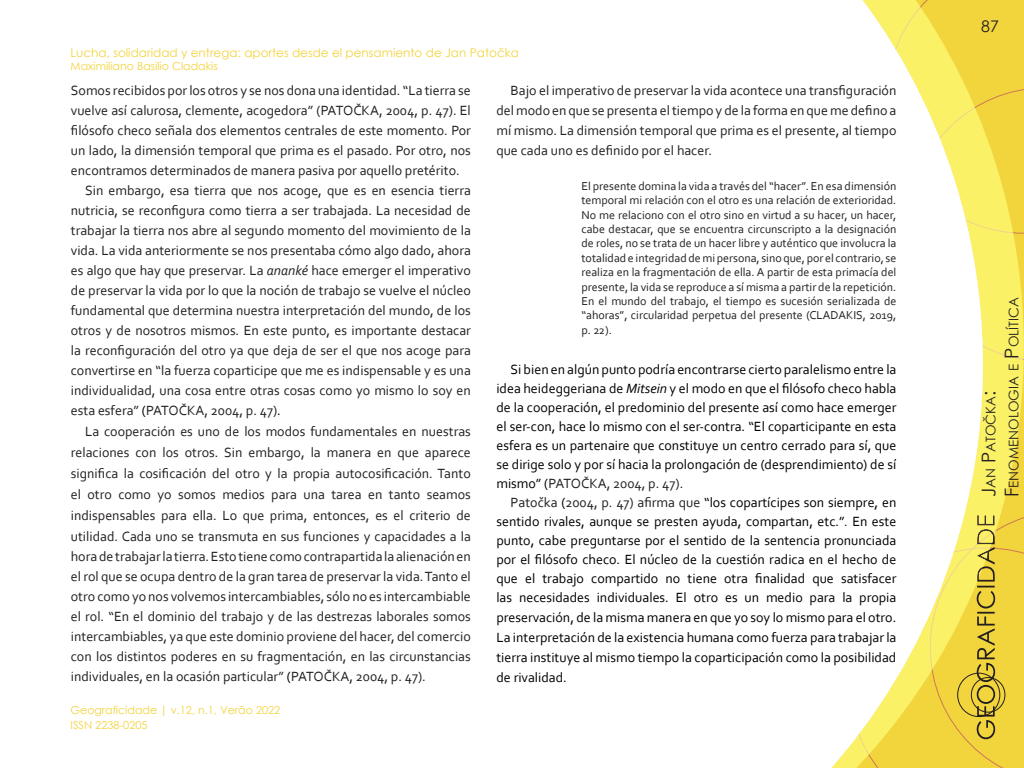
<style>
.page{position:relative;width:1024px;height:768px;background:#fff}
.page>*{position:absolute;margin:0;border:0;box-sizing:border-box;transform-origin:0 0}
.t1{font:16px "Century Gothic";color:#231f20}
.corpo{font:14px/20px "Corbel";color:#231f20;text-align:justify}
.corpo-2{font:14px/19.4px "Corbel";color:#000;text-align:justify}
.t2{font:13.3px/22.8px "Century Gothic";color:#231f20}
.citacao{font:12px/14.4px "Corbel";color:#231f20;text-align:justify}
.t3{font:12px "Century Gothic";color:#f2d43d}
.t4{font:11px "Century Gothic";color:#f2d43d}
.s1{font-style:italic}
.s2{color:#000}
.s3{color:#231f20}
.s4{font-size:19px}
</style>
<div class="page">
<svg style="left:831px;top:0;width:193px;height:768px"></svg>
<p class="t3" style="left:71px;top:45px;width:450px">Lucha, solidaridad y entrega: aportes desde el pensamiento de Jan Patočka</p>
<p class="t4" style="left:71px;top:59px;width:149px">Maximiliano Basilio Cladakis</p>
<p class="corpo" style="left:71px;top:80px;width:402px">Somos recibidos por los otros y se nos dona una identidad. “La tierra se vuelve así calurosa, clemente, acogedora” (PATOČKA, 2004, p. 47). El filósofo checo señala dos elementos centrales de este momento. Por un lado, la dimensión temporal que prima es el pasado. Por otro, nos encontramos determinados de manera pasiva por aquello pretérito.</p>
<p class="corpo" style="left:71px;top:180px;width:402px;text-indent:14px">Sin embargo, esa tierra que nos acoge, que es en esencia tierra nutricia, se reconfigura como tierra a ser trabajada. La necesidad de trabajar la tierra nos abre al segundo momento del movimiento de la vida. La vida anteriormente se nos presentaba cómo algo dado, ahora es algo que hay que preservar. La <span class="s1">ananké</span> hace emerger el imperativo de preservar la vida por lo que la noción de trabajo se vuelve el núcleo fundamental que determina nuestra interpretación del mundo, de los otros y de nosotros mismos. En este punto, es importante destacar la reconfiguración del otro ya que deja de ser el que nos acoge para convertirse en “la fuerza coparticipe que me es indispensable y es una individualidad, una cosa entre otras cosas como yo mismo lo soy en esta esfera” <span class="s2">(</span>PATOČKA, 2004, p. 47)<span class="s2">.</span></p>
<p class="corpo" style="left:71px;top:421px;width:402px;line-height:20.4px;text-indent:14px">La cooperación es uno de los modos fundamentales en nuestras relaciones con los otros. Sin embargo, la manera en que aparece significa la cosificación del otro y la propia autocosificación. Tanto el otro como yo somos medios para una tarea en tanto seamos indispensables para ella. Lo que prima, entonces, es el criterio de utilidad. Cada uno se transmuta en sus funciones y capacidades a la horadetrabajarlatierra.Estotienecomocontrapartidalaalienaciónen el rol que se ocupa dentro de la gran tarea de preservar la vida.Tanto el otro como yo nos volvemos intercambiables, sólo no es intercambiable el rol. “En el dominio del trabajo y de las destrezas laborales somos intercambiables, ya que este dominio proviene del hacer, del comercio con los distintos poderes en su fragmentación, en las circunstancias individuales, en la ocasión particular” <span class="s2">(</span>PATOČKA, 2004, p. 47).</p>
<p class="t4" style="left:71px;top:702px;width:211px">Geograficidade | v.12, n.1, Verão 2022</p>
<p class="t4" style="left:71px;top:717px;width:79px">ISSN 2238-0205</p>
<p class="corpo" style="left:496px;top:80px;width:402px;text-indent:14px">Bajo el imperativo de preservar la vida acontece una transfiguración del modo en que se presenta eltiempo y de la forma en que me defino a mí mismo. La dimensión temporal que prima es el presente, al tiempo que cada uno es definido por el hacer.</p>
<p class="citacao" style="left:581px;top:178px;width:317px">El presente domina la vida a través del “hacer”. En esa dimensión temporal mi relación con el otro es una relación de exterioridad.<br>No me relaciono con el otro sino en virtud a su hacer, un hacer, cabe destacar, que se encuentra circunscripto a la designación de roles, no se trata de un hacer libre y auténtico que involucra la totalidad e integridad demi persona, sino que, por el contrario, se realiza en la fragmentación de ella. A partir de esta primacía del presente, la vida se reproduce a sí misma a partir de la repetición.<br>En el mundo del trabajo, el tiempo es sucesión serializada de “ahoras”, circularidad perpetua del presente (CLADAKIS, 2019, p. 22).</p>
<p class="corpo-2" style="left:496px;top:359px;width:402px;line-height:19px;text-indent:14px">Si bien en algún punto podría encontrarse cierto paralelismo entre la idea heideggeriana de <span class="s1">Mitsein</span> y el modo en que el filósofo checo habla de la cooperación, el predominio del presente así como hace emerger el ser-con, hace lo mismo con el ser-contra. “El coparticipante en esta esfera es un partenaire que constituye un centro cerrado para sí, que se dirige solo y por sí hacia la prolongación de (desprendimiento) de sí mismo” (<span class="s3">PATOČKA, 2004, p. 47).</span></p>
<p class="corpo-2" style="left:496px;top:492px;width:402px;text-indent:14px"><span class="s3">Patočka</span> (<span class="s3">2004, p. 47) afirma que</span> “los copartícipes son siempre, en sentido rivales, aunque se presten ayuda, compartan, etc.”<span class="s3">.</span> En este punto, cabe preguntarse por el sentido de la sentencia pronunciada por el filósofo checo. El núcleo de la cuestión radica en el hecho de que el trabajo compartido no tiene otra finalidad que satisfacer las necesidades individuales. El otro es un medio para la propia preservación, de la misma manera en que yo soy lo mismo para el otro.<br>La interpretación de la existencia humana como fuerza para trabajar la tierra instituye al mismo tiempo la coparticipación como la posibilidad de rivalidad.</p>
<p class="t1" style="left:981px;top:15px;width:19px">87</p>
<p class="t2" style="left:979px;top:497px;width:200px;rotate:-90deg"><span class="s4">J</span>an <span class="s4">P</span>atočka<span class="s4">:<br>F</span>enomenologia e <span class="s4">P</span>olítica</p>
<p class="t2" style="left:979px;top:497px;width:62px;rotate:-90deg"><span class="s4">A</span>rtigos</p>
</div>
